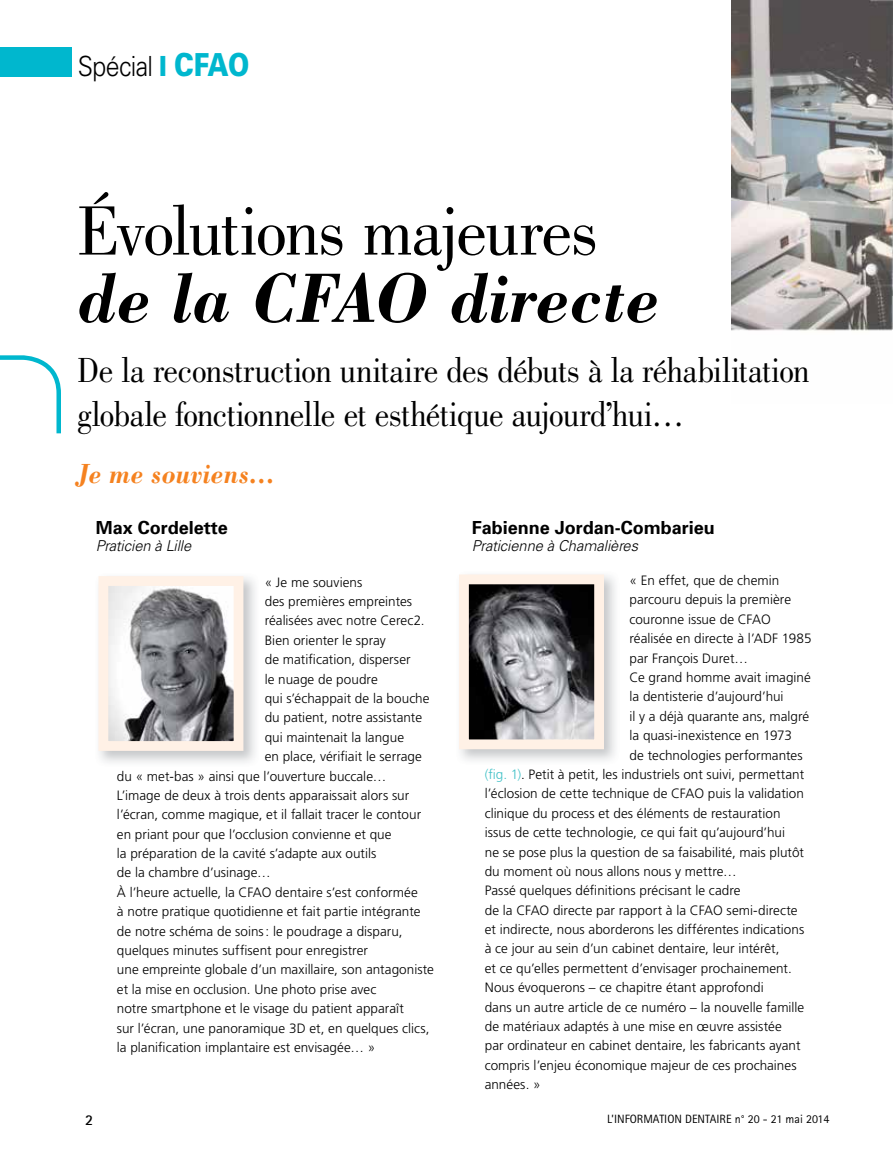
<style>
.page{position:relative;width:893px;height:1149px;background:#fff}
.page>*{position:absolute;margin:0;border:0;box-sizing:border-box;transform-origin:0 0}
.t1{font:72px "Bodoni";letter-spacing:-.03em;color:#000;scale:.96 1}
.t2{font:italic 700 72px "Bodoni";letter-spacing:-.01em;color:#000;scale:.96 1}
.t3{font:36px/43.5px "Bodoni";letter-spacing:-.015em;color:#000;scale:.91 1}
.t4{font:italic 700 28.5px "Bodoni";letter-spacing:.015em;color:#f58220;scale:.91 1}
.t5{font:300 27.75px "Univers";letter-spacing:-.03em;color:#000;scale:.9 1}
.t6{font:700 18px "Univers";color:#000}
.t7{font:italic 300 15px "Univers";letter-spacing:-.005em;color:#000}
.t8{font:700 15px "Rotis Sans Serif";color:#000}
.t9{font:300 13.5px "Frutiger";color:#000}
.t10{font:12px "Rotis Sans Serif";color:#000}
.s1{font-weight:900;color:#00b7ce}
.s2{font-weight:900;font-size:31.65px;color:#00b7ce}
.s3{color:#42c1c7}
</style>
<div class="page">
<div style="left:0;top:47px;width:72px;height:30px;background:#00b7ce"></div>
<img style="left:731px;top:1px;width:161px;height:330px">
<svg style="left:0;top:355px;width:61px;height:78px"></svg>
<img style="left:98px;top:576px;width:157px;height:187px">
<svg style="left:98px;top:576px;width:145px;height:174px"></svg>
<svg style="left:459px;top:574px;width:145px;height:175px;background:#8a8787"></svg>
<h3 class="t5" style="left:78px;top:50px;width:192px">Spécial <span class="s1">l</span> <span class="s2">CFAO</span></h3>
<h1 class="t1" style="left:77px;top:191px;width:544px">Évolutions majeures</h1>
<h1 class="t2" style="left:77px;top:253px;width:608px">de la CFAO directe</h1>
<h2 class="t3" style="left:77px;top:348px;width:806px">De la reconstruction unitaire des débuts à la réhabilitation globale fonctionnelle et esthétique aujourd’hui…</h2>
<h3 class="t4" style="left:78px;top:456px;width:218px">Je me souviens…</h3>
<h3 class="t6" style="left:96px;top:516px;width:134px">Max Cordelette</h3>
<p class="t7" style="left:96px;top:537px;width:97px">Praticien à Lille</p>
<p class="t9" style="left:265px;top:574px;width:99px">« Je me souviens</p>
<p class="t9" style="left:265px;top:593px;width:149px">des premières empreintes</p>
<p class="t9" style="left:265px;top:613px;width:161px">réalisées avec notre Cerec2.</p>
<p class="t9" style="left:265px;top:632px;width:123px">Bien orienter le spray</p>
<p class="t9" style="left:265px;top:651px;width:147px">de matification, disperser</p>
<p class="t9" style="left:265px;top:671px;width:115px">le nuage de poudre</p>
<p class="t9" style="left:265px;top:690px;width:166px">qui s’échappait de la bouche</p>
<p class="t9" style="left:265px;top:709px;width:159px">du patient, notre assistante</p>
<p class="t9" style="left:265px;top:729px;width:141px">qui maintenait la langue</p>
<p class="t9" style="left:265px;top:748px;width:159px">en place, vérifiait le serrage</p>
<p class="t9" style="left:117px;top:768px;width:271px">du « met-bas » ainsi que l’ouverture buccale…</p>
<p class="t9" style="left:117px;top:787px;width:294px">L’image de deux à trois dents apparaissait alors sur</p>
<p class="t9" style="left:117px;top:806px;width:306px">l’écran, comme magique, et il fallait tracer le contour</p>
<p class="t9" style="left:117px;top:826px;width:276px">en priant pour que l’occlusion convienne et que</p>
<p class="t9" style="left:117px;top:845px;width:261px">la préparation de la cavité s’adapte aux outils</p>
<p class="t9" style="left:117px;top:864px;width:155px">de la chambre d’usinage…</p>
<p class="t9" style="left:117px;top:884px;width:302px">À l’heure actuelle, la CFAO dentaire s’est conformée</p>
<p class="t9" style="left:117px;top:903px;width:305px">à notre pratique quotidienne et fait partie intégrante</p>
<p class="t9" style="left:117px;top:923px;width:287px">de notre schéma de soins : le poudrage a disparu,</p>
<p class="t9" style="left:117px;top:942px;width:253px">quelques minutes suffisent pour enregistrer</p>
<p class="t9" style="left:117px;top:961px;width:318px">une empreinte globale d’un maxillaire, son antagoniste</p>
<p class="t9" style="left:117px;top:981px;width:261px">et la mise en occlusion. Une photo prise avec</p>
<p class="t9" style="left:117px;top:1000px;width:289px">notre smartphone et le visage du patient apparaît</p>
<p class="t9" style="left:117px;top:1019px;width:314px">sur l’écran, une panoramique 3D et, en quelques clics,</p>
<p class="t9" style="left:117px;top:1039px;width:260px">la planification implantaire est envisagée… »</p>
<h3 class="t6" style="left:472px;top:516px;width:245px">Fabienne Jordan-Combarieu</h3>
<p class="t7" style="left:472px;top:537px;width:168px">Praticienne à Chamalières</p>
<p class="t9" style="left:629px;top:572px;width:151px">« En effet, que de chemin</p>
<p class="t9" style="left:629px;top:592px;width:163px">parcouru depuis la première</p>
<p class="t9" style="left:629px;top:611px;width:143px">couronne issue de CFAO</p>
<p class="t9" style="left:629px;top:630px;width:184px">réalisée en directe à l’ADF 1985</p>
<p class="t9" style="left:629px;top:650px;width:120px">par François Duret…</p>
<p class="t9" style="left:629px;top:669px;width:183px">Ce grand homme avait imaginé</p>
<p class="t9" style="left:629px;top:689px;width:156px">la dentisterie d’aujourd’hui</p>
<p class="t9" style="left:629px;top:708px;width:181px">il y a déjà quarante ans, malgré</p>
<p class="t9" style="left:629px;top:727px;width:164px">la quasi-inexistence en 1973</p>
<p class="t9" style="left:629px;top:747px;width:175px">de technologies performantes</p>
<p class="t9" style="left:485px;top:766px;width:321px"><span class="s3">(fig. 1)</span>. Petit à petit, les industriels ont suivi, permettant</p>
<p class="t9" style="left:485px;top:785px;width:321px">l’éclosion de cette technique de CFAO puis la validation</p>
<p class="t9" style="left:485px;top:805px;width:297px">clinique du process et des éléments de restauration</p>
<p class="t9" style="left:485px;top:824px;width:302px">issus de cette technologie, ce qui fait qu’aujourd’hui</p>
<p class="t9" style="left:485px;top:844px;width:321px">ne se pose plus la question de sa faisabilité, mais plutôt</p>
<p class="t9" style="left:485px;top:863px;width:253px">du moment où nous allons nous y mettre…</p>
<p class="t9" style="left:485px;top:882px;width:257px">Passé quelques définitions précisant le cadre</p>
<p class="t9" style="left:485px;top:902px;width:314px">de la CFAO directe par rapport à la CFAO semi-directe</p>
<p class="t9" style="left:485px;top:921px;width:321px">et indirecte, nous aborderons les différentes indications</p>
<p class="t9" style="left:485px;top:940px;width:296px">à ce jour au sein d’un cabinet dentaire, leur intérêt,</p>
<p class="t9" style="left:485px;top:960px;width:309px">et ce qu’elles permettent d’envisager prochainement.</p>
<p class="t9" style="left:485px;top:979px;width:280px">Nous évoquerons – ce chapitre étant approfondi</p>
<p class="t9" style="left:485px;top:998px;width:321px">dans un autre article de ce numéro – la nouvelle famille</p>
<p class="t9" style="left:485px;top:1018px;width:298px">de matériaux adaptés à une mise en œuvre assistée</p>
<p class="t9" style="left:485px;top:1037px;width:317px">par ordinateur en cabinet dentaire, les fabricants ayant</p>
<p class="t9" style="left:485px;top:1057px;width:313px">compris l’enjeu économique majeur de ces prochaines</p>
<p class="t9" style="left:485px;top:1076px;width:57px">années. »</p>
<p class="t8" style="left:85px;top:1110px;width:10px">2</p>
<p class="t10" style="left:607px;top:1111px;width:224px">L’INFORMATION DENTAIRE n° 20 - 21 mai 2014</p>
</div>
